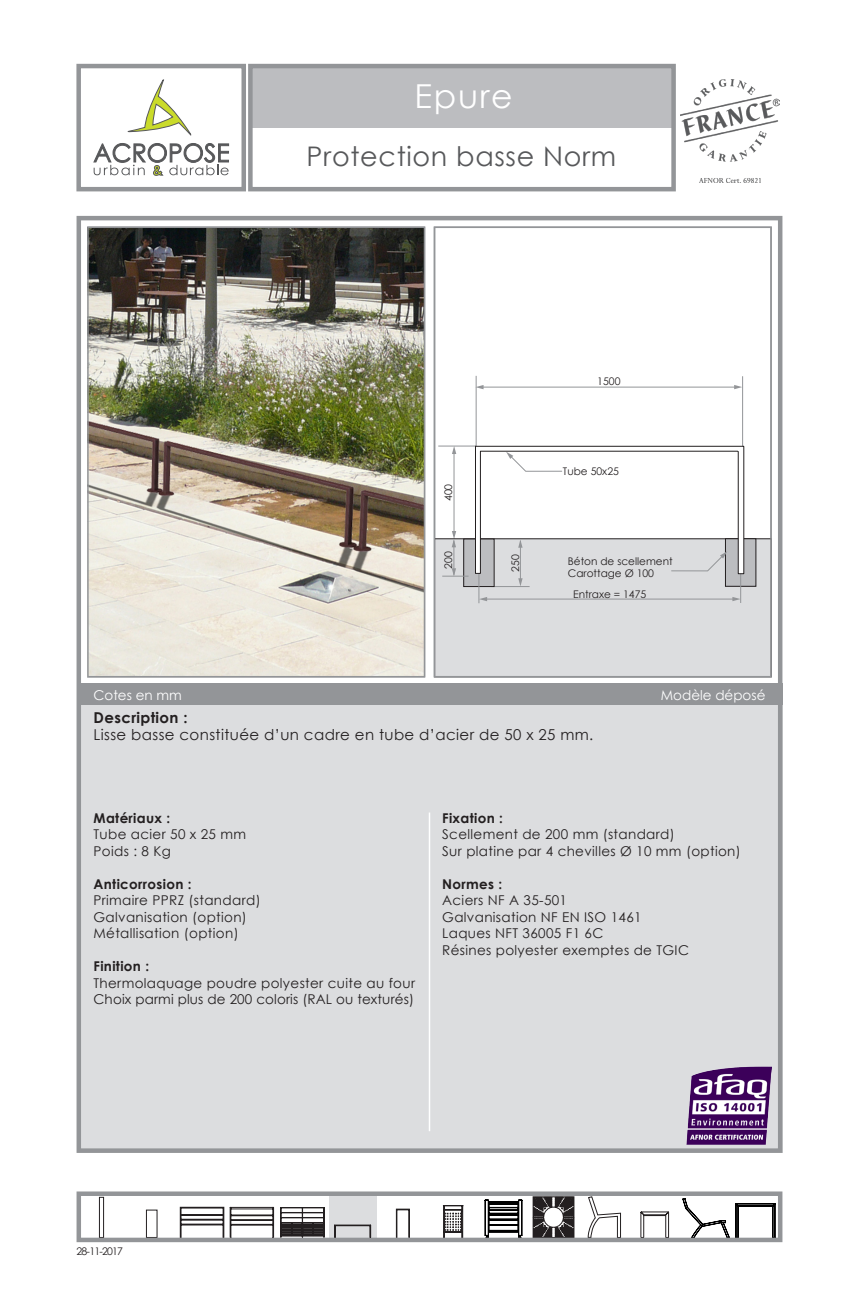
<style>
.page{position:relative;width:859px;height:1306px;background:#fff}
.page>*{position:absolute;margin:0;border:0;box-sizing:border-box;transform-origin:0 0}
.t1{font:33px "Century Gothic";color:#fff}
.t2{font:27px "Century Gothic";letter-spacing:.025em;color:#57585a}
.t3{font:15px "Century Gothic";letter-spacing:.025em;color:#231f20}
.t4{font:700 15px "Century Gothic";letter-spacing:.025em;color:#231f20}
.t5{font:13.5px "Century Gothic";letter-spacing:.025em;color:#231f20}
.t6{font:700 13.5px "Century Gothic";letter-spacing:.025em;color:#231f20}
.t7{font:13.5px "Century Gothic";color:#fff}
.t8{font:10.5px "Century Gothic";color:#231f20}
.s1{font-style:inherit}
</style>
<div class="page">
<div style="left:77px;top:704px;width:705px;height:448px;background:#dcdddf"></div>
<div style="left:77px;top:216px;width:705px;height:936px;border:4px solid #939598"></div>
<div style="left:77px;top:684px;width:705px;height:21px;background:#939598"></div>
<hr style="left:429px;top:812px;width:1px;height:319px;background:#fff">
<div style="left:99px;top:1197px;width:5px;height:40px;border:1px solid #231f20"></div>
<div style="left:146px;top:1209px;width:11px;height:28px;border:1px solid #231f20"></div>
<svg style="left:180px;top:1206px;width:44px;height:31px"></svg>
<div style="left:281px;top:1207px;width:1px;height:30px;border:1px solid #231f20"></div>
<hr style="left:281px;top:1207px;width:43px;height:1px;background:#231f20">
<div style="left:324px;top:1207px;width:1px;height:30px;border:1px solid #231f20"></div>
<div style="left:302px;top:1207px;width:1px;height:30px;border:1px solid #231f20"></div>
<svg style="left:281px;top:1212px;width:43px;height:24px"></svg>
<svg style="left:396px;top:1208px;width:14px;height:29px"></svg>
<svg style="left:533px;top:1196px;width:41px;height:41px"></svg>
<svg style="left:640px;top:1211px;width:29px;height:26px"></svg>
<svg style="left:443px;top:1205px;width:21px;height:32px"></svg>
<svg style="left:230px;top:1206px;width:44px;height:31px"></svg>
<svg style="left:683px;top:1198px;width:92px;height:39px"></svg>
<svg style="left:485px;top:1199px;width:37px;height:38px"></svg>
<svg style="left:588px;top:1196px;width:33px;height:41px"></svg>
<div style="left:249px;top:64px;width:426px;height:64px;background:#bcbdc0"></div>
<svg style="left:127px;top:79px;width:65px;height:57px"></svg>
<svg style="left:93px;top:143px;width:136px;height:33px"></svg>
<div style="left:248px;top:64px;width:428px;height:127px;border:4px solid #939598"></div>
<div style="left:76px;top:64px;width:170px;height:127px;border:4px solid #939598"></div>
<img style="left:681px;top:80px;width:99px;height:103px">
<img style="left:686px;top:1066px;width:85px;height:78px">
<hr style="left:454px;top:451px;width:1px;height:85px;background:#939598">
<svg style="left:452px;top:447px;width:4px;height:7px"></svg>
<hr style="left:438px;top:446px;width:38px;height:1px;background:#939598">
<div style="left:435px;top:539px;width:336px;height:137px;background:#dcdddf"></div>
<hr style="left:491px;top:586px;width:39px;height:1px;background:#939598">
<hr style="left:476px;top:376px;width:1px;height:70px;background:#939598">
<hr style="left:742px;top:376px;width:1px;height:70px;background:#939598">
<hr style="left:481px;top:387px;width:255px;height:1px;background:#939598">
<svg style="left:734px;top:385px;width:8px;height:4px"></svg>
<svg style="left:475px;top:385px;width:9px;height:4px"></svg>
<hr style="left:486px;top:599px;width:249px;height:1px;background:#939598">
<svg style="left:732px;top:597px;width:8px;height:4px"></svg>
<svg style="left:480px;top:597px;width:7px;height:4px"></svg>
<hr style="left:454px;top:540px;width:1px;height:35px;background:#939598">
<svg style="left:452px;top:531px;width:4px;height:16px"></svg>
<div style="left:464px;top:539px;width:30px;height:47px;background:#bcbdc0"></div>
<div style="left:463px;top:538px;width:31px;height:49px;border:1px solid #231f20"></div>
<hr style="left:479px;top:569px;width:1px;height:34px;background:#939598">
<div style="left:725px;top:538px;width:31px;height:48px;background:#bcbdc0"></div>
<hr style="left:740px;top:569px;width:1px;height:34px;background:#939598">
<svg style="left:442px;top:568px;width:26px;height:9px"></svg>
<svg style="left:475px;top:445px;width:269px;height:141px"></svg>
<div style="left:434px;top:226px;width:338px;height:451px;border:2px solid #939598"></div>
<img style="left:90px;top:229px;width:332px;height:445px">
<div style="left:87px;top:226px;width:338px;height:451px;border:2px solid #939598"></div>
<div style="left:329px;top:1193px;width:48px;height:48px;background:#dcdddf"></div>
<div style="left:77px;top:1191px;width:705px;height:51px;border:4px solid #939598"></div>
<svg style="left:334px;top:1224px;width:37px;height:13px"></svg>
<h1 class="t1" style="left:414px;top:73px;width:100px"><span class="s1">E</span>pure</h1>
<p class="t2" style="left:307px;top:138px;width:311px"><span class="s1">P</span>rotection basse Norm</p>
<p class="t1" style="left:738px;top:135px;width:20px">1</p>
<p class="t8" style="left:597px;top:374px;width:25px">1500</p>
<p class="t8" style="left:441px;top:501px;width:19px;rotate:-90deg">400</p>
<p class="t8" style="left:441px;top:568px;width:19px;rotate:-90deg">200</p>
<p class="t8" style="left:508px;top:571px;width:19px;rotate:-90deg">250</p>
<p class="t8" style="left:563px;top:464px;width:58px">Tube 50x25</p>
<p class="t8" style="left:568px;top:553px;width:106px">Béton de scellement</p>
<p class="t8" style="left:568px;top:566px;width:88px">Carottage Ø 100</p>
<p class="t8" style="left:573px;top:586px;width:75px">Entraxe = 1475</p>
<p class="t7" style="left:94px;top:685px;width:90px">Cotes en mm</p>
<p class="t7" style="left:661px;top:685px;width:106px">Modèle déposé</p>
<p class="t4" style="left:94px;top:706px;width:96px">Description :</p>
<p class="t3" style="left:94px;top:724px;width:501px">Lisse basse constituée d’un cadre en tube d’acier de 50 x 25 mm.</p>
<p class="t6" style="left:94px;top:807px;width:78px">Matériaux :</p>
<p class="t5" style="left:94px;top:824px;width:154px">Tube acier 50 x 25 mm</p>
<p class="t5" style="left:94px;top:841px;width:79px">Poids : 8 Kg</p>
<p class="t6" style="left:94px;top:873px;width:100px">Anticorrosion :</p>
<p class="t5" style="left:94px;top:890px;width:169px">Primaire PPRZ (standard)</p>
<p class="t5" style="left:94px;top:907px;width:155px">Galvanisation (option)</p>
<p class="t5" style="left:94px;top:923px;width:147px">Métallisation (option)</p>
<p class="t6" style="left:94px;top:956px;width:57px">Finition :</p>
<p class="t5" style="left:94px;top:973px;width:323px">Thermolaquage poudre polyester cuite au four</p>
<p class="t5" style="left:94px;top:989px;width:322px">Choix parmi plus de 200 coloris (RAL ou texturés)</p>
<p class="t6" style="left:442px;top:807px;width:62px">Fixation :</p>
<p class="t5" style="left:442px;top:824px;width:234px">Scellement de 200 mm (standard)</p>
<p class="t5" style="left:442px;top:841px;width:300px">Sur platine par 4 chevilles Ø 10 mm (option)</p>
<p class="t6" style="left:442px;top:873px;width:62px">Normes :</p>
<p class="t5" style="left:442px;top:890px;width:126px">Aciers NF A 35-501</p>
<p class="t5" style="left:442px;top:907px;width:201px">Galvanisation NF EN ISO 1461</p>
<p class="t5" style="left:442px;top:923px;width:163px">Laques NFT 36005 F1 6C</p>
<p class="t5" style="left:442px;top:940px;width:248px">Résines polyester exemptes de TGIC</p>
<p class="t8" style="left:77px;top:1244px;width:48px">28-11-2017</p>
</div>
